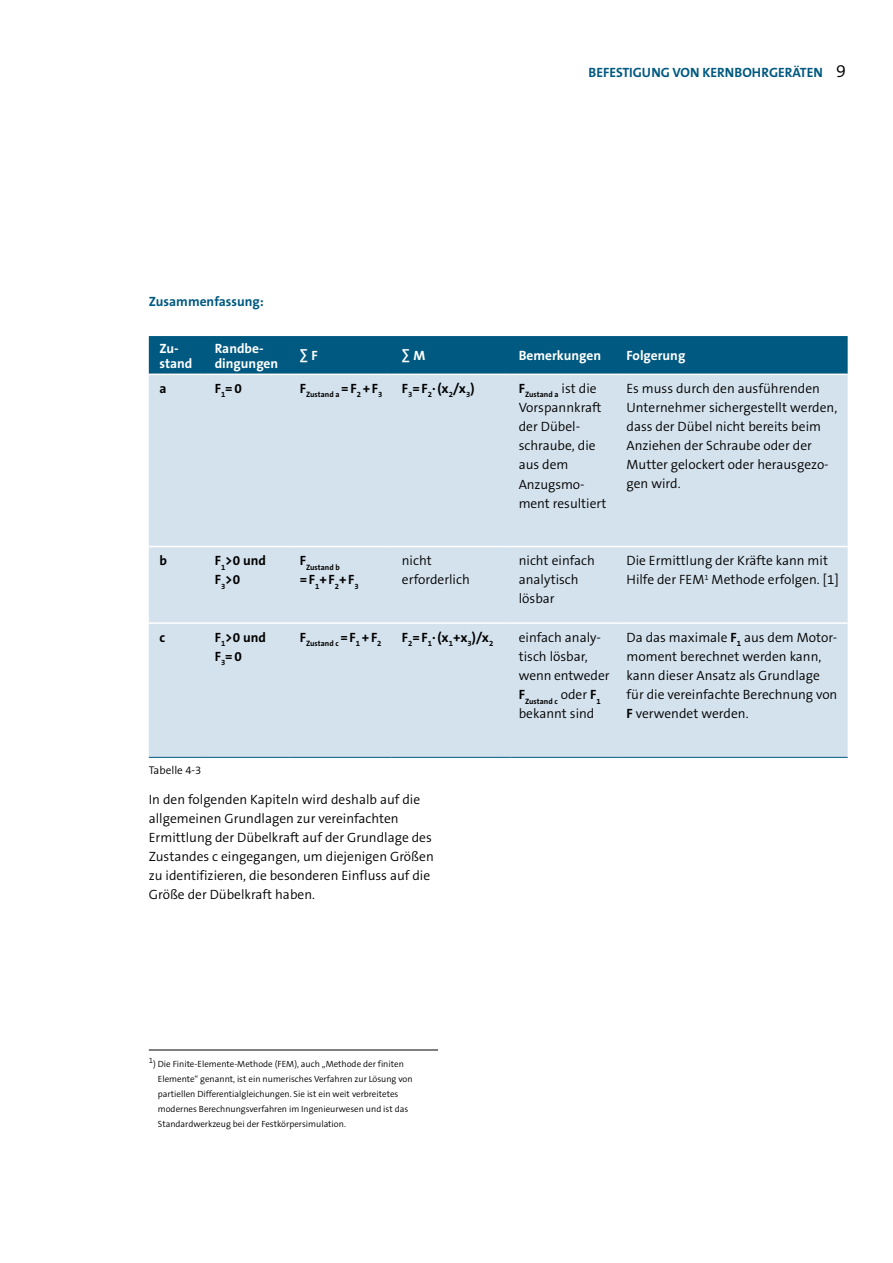
<style>
.page{position:relative;width:893px;height:1263px;background:#fff}
.page>*{position:absolute;margin:0;border:0;box-sizing:border-box;transform-origin:0 0}
.t1{font:300 13.5px/19.2px "The Sans B4";color:#000}
.t2{font:700 13.5px/19.2px "The Sans B7";color:#000}
.t3{font:700 13.5px/15px "The Sans B7";color:#fff}
.t4{font:700 13.5px "The Sans B7";color:#005981}
.t5{font:300 11.25px "The Sans B4";color:#000}
.t6{font:300 9px/15px "The Sans B4";color:#000}
.t7{font:700 7.8px "The Sans B7";color:#000}
.t8{font:300 7.8px "The Sans B4";color:#000}
.s1{font-family:"The Sans B4";font-weight:300;font-size:18px;color:#000}
.s2{font-family:"The Sans B7";font-weight:700}
</style>
<div class="page">
<hr style="left:149px;top:1049px;width:289px;height:1px;background:#000">
<div style="left:149px;top:336px;width:699px;height:38px;background:#005981"></div>
<div style="left:149px;top:375px;width:699px;height:382px;background:#d4e2ed"></div>
<hr style="left:149px;top:757px;width:55px;height:1px;background:#005981">
<hr style="left:204px;top:757px;width:85px;height:1px;background:#005981">
<hr style="left:289px;top:757px;width:102px;height:1px;background:#005981">
<hr style="left:391px;top:757px;width:119px;height:1px;background:#005981">
<hr style="left:510px;top:757px;width:108px;height:1px;background:#005981">
<hr style="left:618px;top:757px;width:230px;height:1px;background:#005981">
<hr style="left:149px;top:546px;width:55px;height:1px;background:#fff">
<hr style="left:204px;top:546px;width:85px;height:1px;background:#fff">
<hr style="left:289px;top:546px;width:102px;height:1px;background:#fff">
<hr style="left:391px;top:546px;width:119px;height:1px;background:#fff">
<hr style="left:510px;top:546px;width:108px;height:1px;background:#fff">
<hr style="left:618px;top:546px;width:230px;height:1px;background:#fff">
<hr style="left:149px;top:622px;width:55px;height:2px;background:#fff">
<hr style="left:204px;top:622px;width:85px;height:2px;background:#fff">
<hr style="left:289px;top:622px;width:102px;height:2px;background:#fff">
<hr style="left:391px;top:622px;width:119px;height:2px;background:#fff">
<hr style="left:510px;top:622px;width:108px;height:2px;background:#fff">
<hr style="left:618px;top:622px;width:230px;height:2px;background:#fff">
<p class="t4" style="left:149px;top:294px;width:117px">Zusammenfassung:</p>
<p class="t4" style="left:589px;top:65px;width:259px">BEFESTIGUNG VON KERNBOHRGERÄTEN <span class="s1">9</span></p>
<p class="t3" style="left:159px;top:341px;width:35px">Zu&shy;stand</p>
<p class="t3" style="left:215px;top:341px;width:65px">Randbe&shy;dingungen</p>
<p class="t3" style="left:300px;top:348px;width:19px">∑F</p>
<p class="t3" style="left:402px;top:348px;width:25px">∑M</p>
<p class="t3" style="left:519px;top:349px;width:84px">Bemerkungen</p>
<p class="t3" style="left:626px;top:349px;width:60px">Folgerung</p>
<p class="t2" style="left:159px;top:379px;width:9px">a</p>
<p class="t2" style="left:215px;top:379px;width:29px">F<sub>1</sub>=0</p>
<p class="t7" style="left:300px;top:391px;width:84px"><sup>F</sup>Zustand a <sup>=F</sup>2 <sup>+F</sup>3</p>
<p class="t2" style="left:402px;top:379px;width:74px">F<sub>3</sub>=F<sub>2</sub>·(x<sub>2</sub>/x<sub>3</sub>)</p>
<p class="t7" style="left:519px;top:391px;width:79px"><sup>F</sup>Zustand a <sup>ist</sup> <sup>die</sup></p>
<p class="t1" style="left:519px;top:398px;width:89px">Vorspannkraft der Dübel&shy;schraube, die aus dem<br>Anzugsmo&shy;ment resultiert</p>
<p class="t1" style="left:626px;top:379px;width:212px">Es muss durch den ausführenden<br>Unternehmer sichergestellt werden, dass der Dübel nicht bereits beim<br>Anziehen der Schraube oder der<br>Mutter gelockert oder herausgezo&shy;gen wird.</p>
<p class="t2" style="left:159px;top:551px;width:9px">b</p>
<p class="t2" style="left:215px;top:551px;width:53px">F<sub>1</sub>&gt;0 und<br>F<sub>3</sub>&gt;0</p>
<p class="t7" style="left:300px;top:563px;width:42px"><sup>F</sup>Zustand b</p>
<p class="t2" style="left:300px;top:570px;width:61px">=F<sub>1</sub>+F<sub>2</sub>+F<sub>3</sub></p>
<p class="t1" style="left:402px;top:551px;width:69px">nicht erforderlich</p>
<p class="t1" style="left:519px;top:551px;width:78px">nicht einfach analytisch lösbar</p>
<p class="t1" style="left:626px;top:551px;width:214px">Die Ermittlung der Kräfte kann mit<br>Hilfe der FEM<sup>1</sup> Methode erfolgen. [1]</p>
<p class="t2" style="left:159px;top:628px;width:7px">c</p>
<p class="t2" style="left:215px;top:628px;width:53px">F<sub>1</sub>&gt;0 und<br>F<sub>3</sub>=0</p>
<p class="t7" style="left:300px;top:639px;width:83px"><sup>F</sup>Zustand c <sup>=F</sup>1 <sup>+F</sup>2</p>
<p class="t2" style="left:402px;top:628px;width:93px">F<sub>2</sub>=F<sub>1</sub>·(x<sub>1</sub>+x<sub>3</sub>)/x<sub>2</sub></p>
<p class="t1" style="left:519px;top:628px;width:92px">einfach analy&shy;tisch lösbar, wenn entweder</p>
<p class="t7" style="left:519px;top:697px;width:83px"><sup>F</sup>Zustand c <sup>oder</sup> <sup>F</sup>1</p>
<p class="t1" style="left:519px;top:704px;width:77px">bekannt sind</p>
<p class="t1" style="left:626px;top:628px;width:212px">Da das maximale <span class="s2">F</span><sub>1</sub> aus dem Motor&shy;moment berechnet werden kann, kann dieser Ansatz als Grundlage für die vereinfachte Berechnung von<br><span class="s2">F</span> verwendet werden.</p>
<p class="t5" style="left:149px;top:765px;width:54px">Tabelle 4-3</p>
<p class="t1" style="left:149px;top:790px;width:286px">In den folgenden Kapiteln wird deshalb auf die allgemeinen Grundlagen zur vereinfachten Ermittlung der Dübelkraft auf der Grundlage des Zustandes c eingegangen, um diejenigen Größen zu identifizieren, die besonderen Einfluss auf die Größe der Dübelkraft haben.</p>
<p class="t8" style="left:149px;top:1056px;width:6px">1</p>
<p class="t6" style="left:158px;top:1057px;width:256px;text-indent:-5px">) Die Finite-Elemente-Methode (FEM), auch „Methode der finiten Elemente“ genannt, ist ein numerisches Verfahren zur Lösung von partiellen Differentialgleichungen. Sie ist ein weit verbreitetes modernes Berechnungsverfahren im Ingenieurwesen und ist das Standardwerkzeug bei der Festkörpersimulation.</p>
</div>
